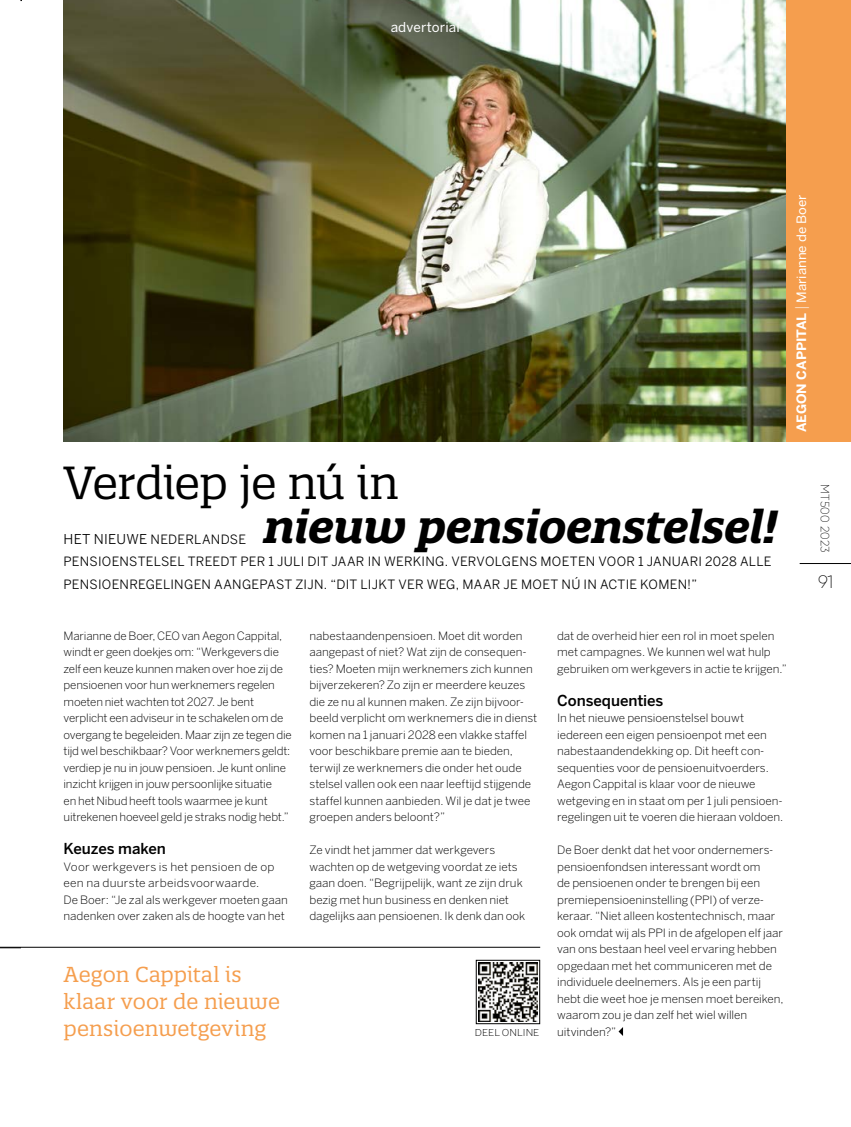
<style>
.page{position:relative;width:851px;height:1127px;background:#fff}
.page>*{position:absolute;margin:0;border:0;box-sizing:border-box;transform-origin:0 0}
.t1{font:italic 700 45px "Quatro Slab";letter-spacing:-.005em;color:#000}
.t2{font:45px "Quatro Slab";letter-spacing:-.015em;color:#000}
.t3{font:21px/27px "Quatro Slab";letter-spacing:.005em;color:#f59e4e}
.t4{font:200 18px "Gilroy";color:#000}
.t5{font:500 15px "Benton Sans";letter-spacing:-.005em;color:#000}
.t6{font:13.5px "Benton Sans";letter-spacing:.01em;color:#fff}
.t7{font:12.9px "Benton Sans";color:#fff}
.t8{font:12.75px/22.5px "Benton Sans";letter-spacing:.015em;color:#000}
.t9{font:200 12px "Gilroy";color:#000}
.t10{font:300 11.4px/16.5px "Benton Sans";letter-spacing:-.005em;color:#000}
.t11{font:300 11.4px/16.5px "Benton Sans";letter-spacing:-.005em;color:#000;scale:1.05 1}
.t12{font:300 9.45px "Benton Sans";color:#000;scale:1.09 1}
.s1{font-size:13.5px}
.s2{font-weight:700}
.s3{font-weight:300;font-size:14.7px}
</style>
<div class="page">
<img style="left:64px;top:0;width:722px;height:442px">
<svg style="left:618px;top:1027px;width:5px;height:9px"></svg>
<div style="left:786px;top:0;width:64px;height:442px;background:#f59e4e"></div>
<hr style="left:0;top:947px;width:540px;height:1px;background:#000">
<img style="left:478px;top:962px;width:59px;height:60px">
<div style="left:476px;top:960px;width:64px;height:64px;border:1px solid #000"></div>
<hr style="left:799px;top:563px;width:51px;height:1px;background:#000">
<svg style="left:0;top:947px;width:20px;height:1px"></svg>
<p class="t6" style="left:390px;top:20px;width:71px">advertorial</p>
<h1 class="t2" style="left:64px;top:455px;width:337px">Verdiep je nú in</h1>
<h1 class="t1" style="left:264px;top:498px;width:516px">nieuw pensioenstelsel!</h1>
<p class="t8" style="left:64px;top:527px;width:709px"><span class="s1">HET NIEUWE</span> NEDERLANDSE<br>PENSIOENSTELSEL TREEDT PER 1 JULI DIT JAAR IN WERKING. VERVOLGENS MOETEN VOOR 1 JANUARI 2028 ALLE<br>PENSIOENREGELINGEN AANGEPAST ZIJN. “DIT LIJKT VER WEG, MAAR JE MOET NÚ IN ACTIE KOMEN!”</p>
<p class="t7" style="left:793px;top:432px;width:239px;rotate:-90deg"><span class="s2">AEGON CAPPITAL</span> <span class="s3">|</span> Marianne de Boer</p>
<p class="t9" style="left:832px;top:484px;width:70px;rotate:90deg">MT500 2023</p>
<h3 class="t4" style="left:817px;top:571px;width:17px">91</h3>
<p class="t10" style="left:64px;top:627px;width:230px">Marianne de Boer, CEO van Aegon Cappital, windt er geen doekjes om: “Werkgevers die zelf een keuze kunnen maken over hoe zij de pensioenen voor hun werknemers regelen moeten niet wachten tot 2027. Je bent verplicht een adviseur in te schakelen om de overgang te begeleiden. Maar zijn ze tegen die tijd wel beschikbaar? Voor werknemers geldt: verdiep je nu in jouw pensioen. Je kunt online inzicht krijgen in jouw persoonlijke situatie<br>en het Nibud heeft tools waarmee je kunt uitrekenen hoeveel geld je straks nodig hebt.”</p>
<h3 class="t5" style="left:64px;top:840px;width:104px">Keuzes maken</h3>
<p class="t11" style="left:64px;top:858px;width:215px">Voor werkgevers is het pensioen de op een na duurste arbeidsvoorwaarde.<br>De Boer: “Je zal als werkgever moeten gaan nadenken over zaken als de hoogte van het</p>
<h2 class="t3" style="left:64px;top:960px;width:218px">Aegon Cappital is klaar voor de nieuwe pensioenwetgeving</h2>
<p class="t10" style="left:309px;top:627px;width:229px">nabestaandenpensioen. Moet dit worden aangepast of niet? Wat zijn de consequen&shy;ties? Moeten mijn werknemers zich kunnen bijverzekeren? Zo zijn er meerdere keuzes die ze nu al kunnen maken. Ze zijn bijvoor&shy;beeld verplicht om werknemers die in dienst komen na 1 januari 2028 een vlakke staffel voor beschikbare premie aan te bieden, terwijl ze werknemers die onder het oude stelsel vallen ook een naar leeftijd stijgende staffel kunnen aanbieden. Wil je dat je twee groepen anders beloont?”</p>
<p class="t10" style="left:309px;top:842px;width:217px">Ze vindt het jammer dat werkgevers wachten op de wetgeving voordat ze iets gaan doen. “Begrijpelijk, want ze zijn druk bezig met hun business en denken niet dagelijks aan pensioenen. Ik denk dan ook</p>
<p class="t12" style="left:474px;top:1027px;width:61px">DEEL ONLINE</p>
<p class="t10" style="left:557px;top:627px;width:231px">dat de overheid hier een rol in moet spelen met campagnes. We kunnen wel wat hulp gebruiken om werkgevers in actie te krijgen.”</p>
<h3 class="t5" style="left:557px;top:691px;width:108px">Consequenties</h3>
<p class="t10" style="left:557px;top:710px;width:228px">In het nieuwe pensioenstelsel bouwt iedereen een eigen pensioenpot met een nabestaandendekking op. Dit heeft con&shy;sequenties voor de pensioenuitvoerders.<br>Aegon Cappital is klaar voor de nieuwe wetgeving en in staat om per 1 juli pensioen&shy;regelingen uit te voeren die hieraan voldoen.</p>
<p class="t10" style="left:557px;top:842px;width:228px">De Boer denkt dat het voor ondernemers&shy;pensioenfondsen interessant wordt om<br>de pensioenen onder te brengen bij een premiepensioeninstelling (PPI) of verze&shy;keraar. “Niet alleen kostentechnisch, maar ook omdat wij als PPI in de afgelopen elf jaar van ons bestaan heel veel ervaring hebben opgedaan met het communiceren met de individuele deelnemers. Als je een partij hebt die weet hoe je mensen moet bereiken, waarom zou je dan zelf het wiel willen uitvinden?”</p>
</div>
